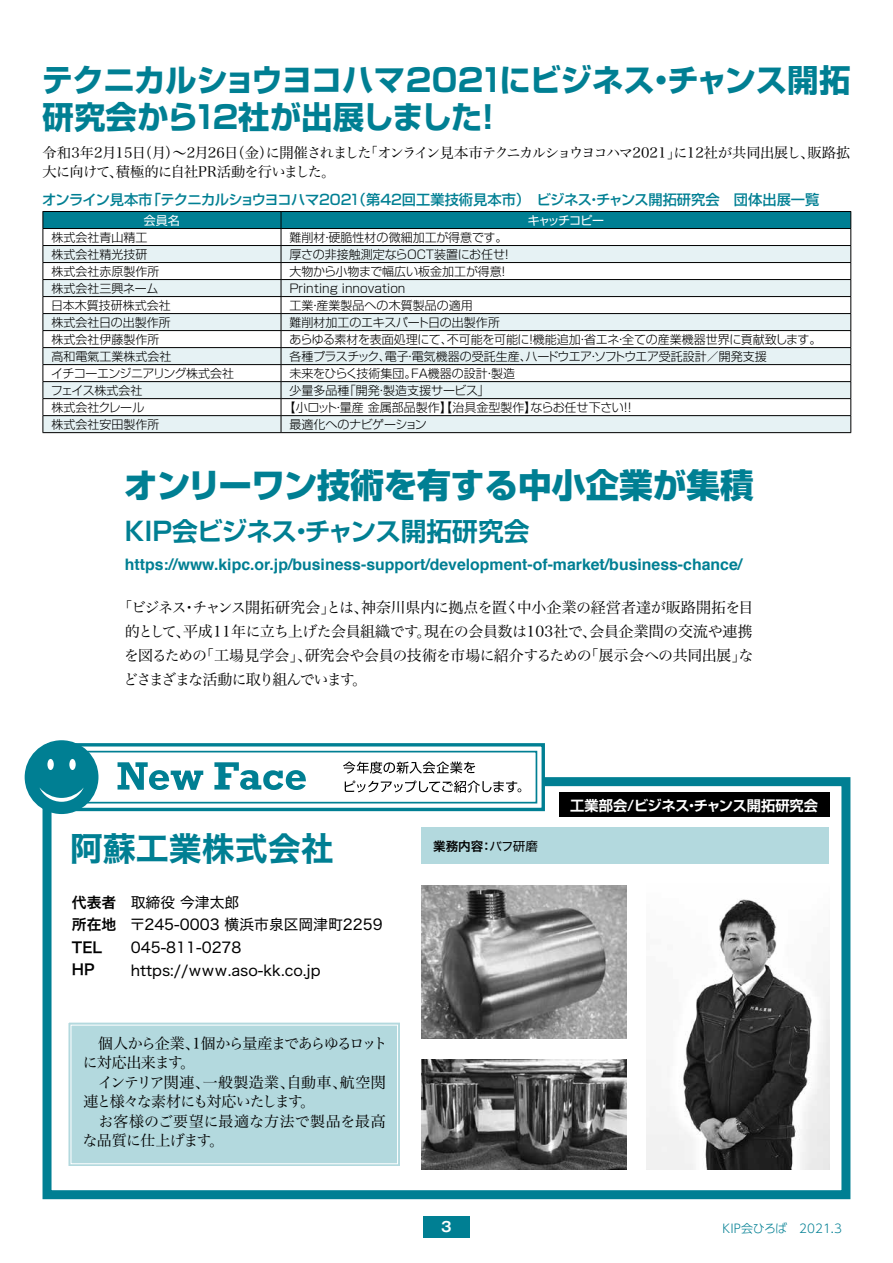
<style>
.page{position:relative;width:893px;height:1263px;background:#fff}
.page>*{position:absolute;margin:0;border:0;box-sizing:border-box;transform-origin:0 0}
.t1{font:800 33.6px "Shin Go Pro";color:#007f93}
.t2{font:33px "Hira Kaku Std W7";color:#007f93}
.t3{font:700 31.5px/37.5px "Shin Go Pro";letter-spacing:-.015em;color:#007f93}
.t4{font:700 25.8px "Shin Go Pro De";letter-spacing:-.02em;color:#007f93}
.t5{font:700 15.9px "Helvetica";color:#007f93}
.t6{font:15px/19.5px "Hira Min Std W3";letter-spacing:-.045em;color:#000}
.t7{font:14.85px/22.5px "Hira Kaku Std W4";color:#000}
.t8{font:14.85px/22.5px "Hira Kaku Std W6";color:#000}
.t9{font:14.25px/19.5px "Hira Min Std W3";letter-spacing:-.05em;color:#000}
.t10{font:500 14.25px "Shin Go Pro";letter-spacing:-.005em;color:#007f93}
.t11{font:700 14.25px "Shin Go Pro De";letter-spacing:-.01em;color:#fff}
.t12{font:700 13.8px "Gothic MB101 Pr 5 De";color:#fff}
.t13{font:12.6px "Hira Kaku Std W6";color:#000}
.t14{font:300 12px "Shin Go Pro";color:#000}
.t15{font:300 12px "Shin Go Pro";letter-spacing:-.02em;color:#000}
.t16{font:300 12px "Shin Go Pro";letter-spacing:-.045em;color:#000}
.t17{font:300 12px "UD Shin Go Pr 6";color:#007f93}
.t18{font:300 12px "Shin Go Pro";letter-spacing:-.035em;color:#000}
.t19{font:12px "Shin Go Pro";letter-spacing:-.095em;color:#fff}
.t20{font:12px "Shin Go Pro";letter-spacing:-.065em;color:#fff}
.s1{font-family:"Hira Kaku Std W4"}
</style>
<div class="page">
<div style="left:423px;top:1216px;width:47px;height:21px;background:#007f93"></div>
<div style="left:43px;top:777px;width:807px;height:422px;border:9px solid #007f93"></div>
<div style="left:73px;top:744px;width:471px;height:65px;background:#fff"></div>
<div style="left:47px;top:743px;width:498px;height:68px;border:3px solid #007f93"></div>
<div style="left:55px;top:751px;width:482px;height:52px;border:2px solid #007f93"></div>
<svg style="left:117px;top:762px;width:189px;height:28px"></svg>
<svg style="left:343px;top:761px;width:132px;height:13px"></svg>
<svg style="left:345px;top:780px;width:176px;height:13px"></svg>
<svg style="left:25px;top:740px;width:73px;height:74px"></svg>
<div style="left:68px;top:1022px;width:332px;height:144px;background:#b3d9de"></div>
<div style="left:70px;top:1024px;width:328px;height:140px;border:1px solid #fff"></div>
<div style="left:422px;top:828px;width:407px;height:36px;background:#b3d9de"></div>
<div style="left:559px;top:793px;width:270px;height:24px;background:#000"></div>
<svg style="left:43px;top:211px;width:808px;height:221px"></svg>
<hr style="left:43px;top:432px;width:238px;height:1px;background:#000">
<hr style="left:281px;top:432px;width:570px;height:1px;background:#000">
<img style="left:646px;top:899px;width:183px;height:270px">
<img style="left:422px;top:1059px;width:204px;height:110px">
<img style="left:422px;top:886px;width:204px;height:153px">
<h3 class="t3" style="left:42px;top:57px;width:810px">テクニカルショウヨコハマ2021にビジネス・チャンス開拓研究会から1２社が出展しました！</h3>
<p class="t9" style="left:43px;top:142px;width:809px">令和3年2月15日（月）～2月26日（金）に開催されました「オンライン見本市テクニカルショウヨコハマ2021」に12社が共同出展し、販路拡大に向けて、積極的に自社PR活動を行いました。</p>
<p class="t10" style="left:42px;top:188px;width:779px">オンライン見本市「テクニカルショウヨコハマ2021（第42回工業技術見本市）　ビジネス・チャンス開拓研究会　団体出展一覧</p>
<p class="t20" style="left:144px;top:210px;width:37px">会員名</p>
<p class="t19" style="left:528px;top:210px;width:78px">キャッチコピー</p>
<p class="t14" style="left:51px;top:227px;width:97px">株式会社青山精工</p>
<p class="t14" style="left:290px;top:227px;width:219px">難削材・硬脆性材の微細加工が得意です。</p>
<p class="t14" style="left:51px;top:244px;width:97px">株式会社精光技研</p>
<p class="t14" style="left:290px;top:244px;width:225px">厚さの非接触測定ならOCT装置にお任せ！</p>
<p class="t14" style="left:51px;top:261px;width:109px">株式会社赤原製作所</p>
<p class="t14" style="left:290px;top:261px;width:222px">大物から小物まで幅広い板金加工が得意！</p>
<p class="t14" style="left:51px;top:278px;width:109px">株式会社三興ネーム</p>
<p class="t14" style="left:290px;top:278px;width:118px">Printing innovation</p>
<p class="t14" style="left:51px;top:295px;width:121px">日本木質技研株式会社</p>
<p class="t14" style="left:290px;top:295px;width:185px">工業・産業製品への木質製品の適用</p>
<p class="t14" style="left:51px;top:312px;width:121px">株式会社日の出製作所</p>
<p class="t14" style="left:290px;top:312px;width:212px">難削材加工のエキスパート日の出製作所</p>
<p class="t14" style="left:51px;top:329px;width:109px">株式会社伊藤製作所</p>
<p class="t15" style="left:290px;top:329px;width:533px">あらゆる素材を表面処理にて、不可能を可能に！機能追加・省エネ・全ての産業機器世界に貢献致します。</p>
<p class="t14" style="left:51px;top:346px;width:121px">高和電氣工業株式会社</p>
<p class="t15" style="left:290px;top:346px;width:479px">各種プラスチック、電子・電気機器の受託生産、ハードウエア・ソフトウエア受託設計／開発支援</p>
<p class="t16" style="left:51px;top:363px;width:185px">イチコーエンジニアリング株式会社</p>
<p class="t14" style="left:290px;top:363px;width:227px">未来をひらく技術集団。FA機器の設計・製造</p>
<p class="t18" style="left:51px;top:380px;width:93px">フェイス株式会社</p>
<p class="t14" style="left:290px;top:380px;width:202px">少量多品種「開発・製造支援サービス」</p>
<p class="t14" style="left:51px;top:397px;width:95px">株式会社クレール</p>
<p class="t14" style="left:284px;top:397px;width:349px">【小ロット・量産 金属部品製作】【治具金型製作】ならお任せ下さい!!</p>
<p class="t14" style="left:51px;top:414px;width:109px">株式会社安田製作所</p>
<p class="t15" style="left:290px;top:414px;width:139px">最適化へのナビゲーション</p>
<h1 class="t1" style="left:124px;top:459px;width:631px">オンリーワン技術を有する中小企業が集積</h1>
<h3 class="t4" style="left:125px;top:510px;width:406px">KIP会ビジネス・チャンス開拓研究会</h3>
<h3 class="t5" style="left:125px;top:552px;width:619px">https://www.kipc.or.jp/business-support/development-of-market/business-chance/</h3>
<p class="t6" style="left:123px;top:595px;width:632px;line-height:24px;text-align:justify;text-indent:-6px">「ビジネス・チャンス開拓研究会」とは、神奈川県内に拠点を置く中小企業の経営者達が販路開拓を目的として、平成11年に立ち上げた会員組織です。現在の会員数は103社で、会員企業間の交流や連携を図るための「工場見学会」、研究会や会員の技術を市場に紹介するための「展示会への共同出展」などさまざまな活動に取り組んでいます。</p>
<h2 class="t2" style="left:70px;top:822px;width:266px">阿蘇工業株式会社</h2>
<p class="t8" style="left:72px;top:891px;width:46px">代表者所在地<br>TEL<br>HP</p>
<p class="t7" style="left:130px;top:891px;width:254px">取締役 今津太郎<br>〒245-0003 横浜市泉区岡津町2259<br>045-811-0278 https://www.aso-kk.co.jp</p>
<p class="t6" style="left:83px;top:1033px;width:306px">　個人から企業、1個から量産まであらゆるロットに対応出来ます。<br>　インテリア関連、一般製造業、自動車、航空関連と様々な素材にも対応いたします。<br>　お客様のご要望に最適な方法で製品を最高な品質に仕上げます。</p>
<p class="t13" style="left:433px;top:836px;width:106px">業務内容：<span class="s1">バフ研磨</span></p>
<p class="t11" style="left:570px;top:794px;width:249px">工業部会/ビジネス・チャンス開拓研究会</p>
<p class="t12" style="left:441px;top:1216px;width:12px">3</p>
<p class="t17" style="left:723px;top:1219px;width:121px">KIP会ひろば　2021.3</p>
</div>
